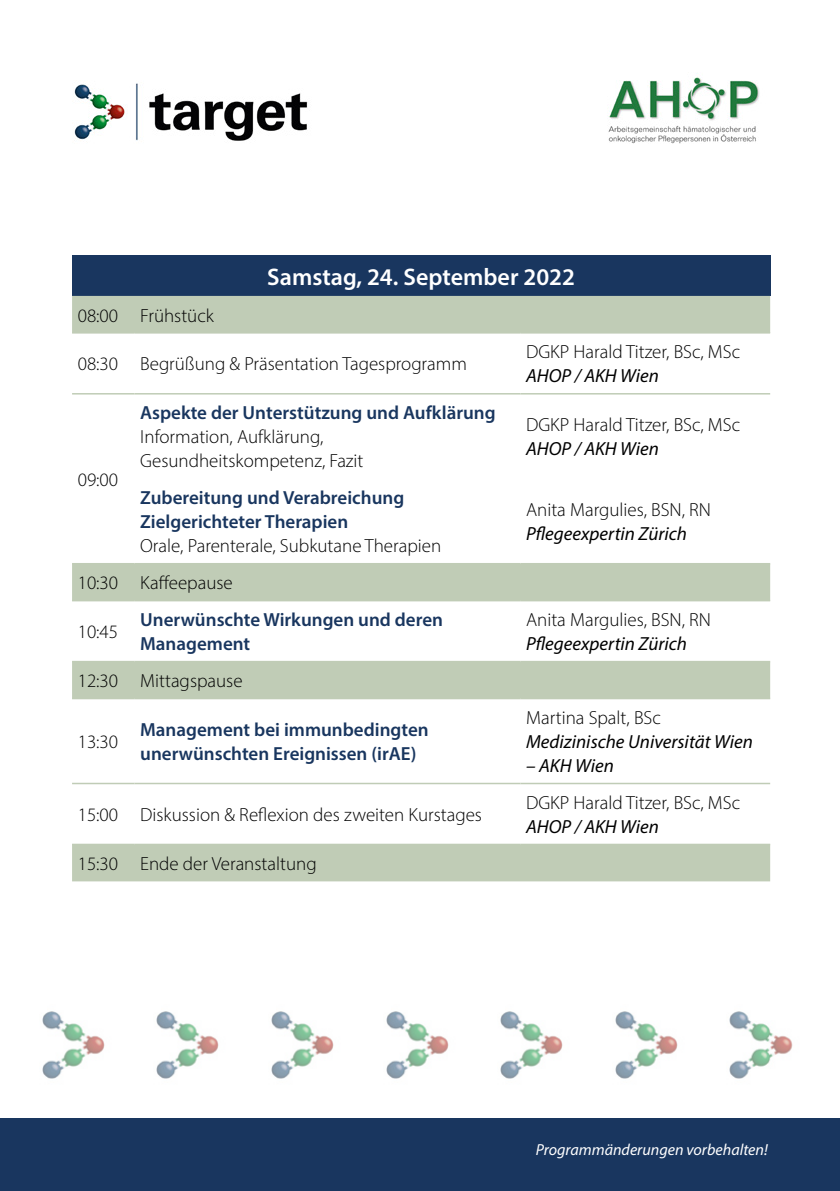
<style>
.page{position:relative;width:840px;height:1191px;background:#fff}
.page>*{position:absolute;margin:0;border:0;box-sizing:border-box;transform-origin:0 0}
.t1{font:600 24px "Myriad Pro";color:#fff}
.t2{font:300 19px/24px "Myriad Pro";color:#000}
.t3{font:600 19px/24px "Myriad Pro";color:#19365f}
.t4{font:italic 19px "Myriad Pro";color:#000}
.t5{font:italic 16px "Myriad Pro";color:#fff}
</style>
<div class="page">
<div style="left:72px;top:255px;width:697px;height:41px;background:#19365f"></div>
<svg style="left:72px;top:296px;width:697px;height:585px"></svg>
<hr style="left:72px;top:332px;width:62px;height:1px;background:#c0ccb6">
<hr style="left:134px;top:332px;width:386px;height:1px;background:#c0ccb6">
<hr style="left:520px;top:332px;width:249px;height:1px;background:#c0ccb6">
<hr style="left:72px;top:393px;width:62px;height:1px;background:#c0ccb6">
<hr style="left:134px;top:393px;width:386px;height:1px;background:#c0ccb6">
<hr style="left:520px;top:393px;width:249px;height:1px;background:#c0ccb6">
<hr style="left:72px;top:563px;width:62px;height:1px;background:#c0ccb6">
<hr style="left:134px;top:563px;width:386px;height:1px;background:#c0ccb6">
<hr style="left:520px;top:563px;width:249px;height:1px;background:#c0ccb6">
<hr style="left:72px;top:600px;width:62px;height:1px;background:#c0ccb6">
<hr style="left:134px;top:600px;width:386px;height:1px;background:#c0ccb6">
<hr style="left:520px;top:600px;width:249px;height:1px;background:#c0ccb6">
<hr style="left:72px;top:661px;width:62px;height:1px;background:#c0ccb6">
<hr style="left:134px;top:661px;width:386px;height:1px;background:#c0ccb6">
<hr style="left:520px;top:661px;width:249px;height:1px;background:#c0ccb6">
<hr style="left:72px;top:698px;width:62px;height:1px;background:#c0ccb6">
<hr style="left:134px;top:698px;width:386px;height:1px;background:#c0ccb6">
<hr style="left:520px;top:698px;width:249px;height:1px;background:#c0ccb6">
<hr style="left:72px;top:782px;width:62px;height:2px;background:#c0ccb6">
<hr style="left:134px;top:782px;width:386px;height:2px;background:#c0ccb6">
<hr style="left:520px;top:782px;width:249px;height:2px;background:#c0ccb6">
<hr style="left:72px;top:843px;width:62px;height:2px;background:#c0ccb6">
<hr style="left:134px;top:843px;width:386px;height:2px;background:#c0ccb6">
<hr style="left:520px;top:843px;width:249px;height:2px;background:#c0ccb6">
<div style="left:0;top:1119px;width:839px;height:72px;background:#19365f"></div>
<img style="left:42px;top:1011px;width:63px;height:68px">
<img style="left:271px;top:1011px;width:63px;height:68px">
<img style="left:615px;top:1011px;width:63px;height:68px">
<img style="left:156px;top:1011px;width:63px;height:68px">
<img style="left:500px;top:1011px;width:63px;height:68px">
<img style="left:386px;top:1011px;width:63px;height:68px">
<img style="left:729px;top:1011px;width:64px;height:68px">
<img style="left:608px;top:73px;width:152px;height:71px">
<img style="left:74px;top:83px;width:234px;height:58px">
<p class="t1" style="left:267px;top:261px;width:309px">Samstag, 24. September 2022</p>
<p class="t2" style="left:78px;top:303px;width:138px">08:00 Frühstück</p>
<p class="t2" style="left:78px;top:352px;width:390px">08:30 Begrüßung &amp; Präsentation Tagesprogramm</p>
<p class="t2" style="left:78px;top:467px;width:42px">09:00</p>
<p class="t3" style="left:140px;top:400px;width:357px">Aspekte der Unterstützung und Aufklärung</p>
<p class="t2" style="left:140px;top:425px;width:225px">Information, Aufklärung,<br>Gesundheitskompetenz, Fazit</p>
<p class="t3" style="left:140px;top:485px;width:265px">Zubereitung und Verabreichung<br>Zielgerichteter Therapien</p>
<p class="t2" style="left:140px;top:534px;width:302px">Orale, Parenterale, Subkutane Therapien</p>
<p class="t2" style="left:526px;top:340px;width:215px">DGKP Harald Titzer, BSc, MSc</p>
<p class="t4" style="left:526px;top:364px;width:134px">AHOP / AKH Wien</p>
<p class="t2" style="left:526px;top:413px;width:215px">DGKP Harald Titzer, BSc, MSc</p>
<p class="t4" style="left:526px;top:437px;width:134px">AHOP / AKH Wien</p>
<p class="t2" style="left:526px;top:498px;width:186px">Anita Margulies, BSN, RN</p>
<p class="t4" style="left:526px;top:522px;width:162px">Pflegeexpertin Zürich</p>
<p class="t2" style="left:78px;top:571px;width:156px">10:30 Kaffeepause</p>
<p class="t2" style="left:78px;top:619px;width:42px">10:45</p>
<p class="t3" style="left:140px;top:607px;width:304px">Unerwünschte Wirkungen und deren<br>Management</p>
<p class="t2" style="left:526px;top:607px;width:186px">Anita Margulies, BSN, RN</p>
<p class="t4" style="left:526px;top:632px;width:162px">Pflegeexpertin Zürich</p>
<p class="t2" style="left:78px;top:668px;width:166px">12:30 Mittagspause</p>
<p class="t2" style="left:78px;top:729px;width:42px">13:30</p>
<p class="t3" style="left:140px;top:717px;width:290px">Management bei immunbedingten unerwünschten Ereignissen (irAE)</p>
<p class="t2" style="left:78px;top:802px;width:405px">15:00 Diskussion &amp; Reflexion des zweiten Kurstages</p>
<p class="t2" style="left:78px;top:851px;width:240px">15:30 Ende der Veranstaltung</p>
<p class="t2" style="left:526px;top:705px;width:136px">Martina Spalt, BSc</p>
<p class="t4" style="left:526px;top:730px;width:228px">Medizinische Universität Wien</p>
<p class="t4" style="left:526px;top:754px;width:89px">– AKH Wien</p>
<p class="t2" style="left:526px;top:790px;width:215px">DGKP Harald Titzer, BSc, MSc</p>
<p class="t4" style="left:526px;top:815px;width:134px">AHOP / AKH Wien</p>
<p class="t5" style="left:535px;top:1140px;width:233px">Programmänderungen vorbehalten!</p>
</div>
